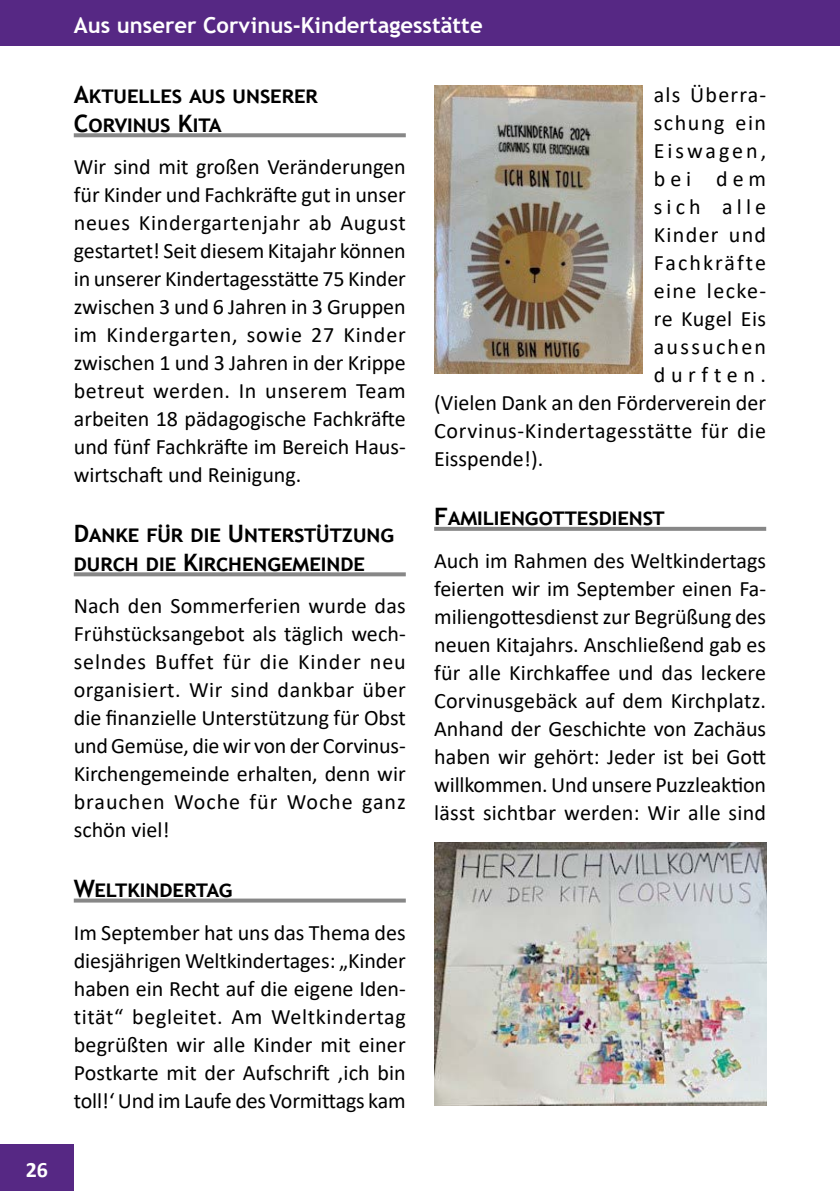
<style>
.page{position:relative;width:840px;height:1191px;background:#fff}
.page>*{position:absolute;margin:0;border:0;box-sizing:border-box;transform-origin:0 0}
.t1{font:700 24px/28.8px "Trebuchet MS";color:#000}
.t2{font:700 24px "Trebuchet MS";letter-spacing:.025em;color:#000}
.t3{font:22px/28px "Calibri";letter-spacing:.005em;color:#000;text-align:justify}
.t4{font:700 22px "Trebuchet MS";color:#fff}
.t5{font:22px "Calibri";letter-spacing:.03em;color:#000}
.t6{font:22px "Calibri";letter-spacing:.06em;color:#000}
.t7{font:22px "Calibri";letter-spacing:.055em;color:#000}
.t8{font:22px "Calibri";letter-spacing:.095em;color:#000}
.t9{font:22px "Calibri";letter-spacing:.025em;color:#000}
.t10{font:22px "Calibri";letter-spacing:.07em;color:#000}
.t11{font:22px "Calibri";letter-spacing:.135em;color:#000}
.t12{font:22px "Calibri";letter-spacing:.1em;color:#000}
.t13{font:22px "Calibri";letter-spacing:.185em;color:#000}
.t14{font:22px "Calibri";letter-spacing:.255em;color:#000}
.t15{font:700 22px "Calibri";color:#fff}
</style>
<div class="page">
<div style="left:0;top:0;width:839px;height:45px;background:#562884"></div>
<div style="left:0;top:1144px;width:74px;height:47px;background:#562884"></div>
<svg style="left:74px;top:133px;width:331px;height:4px"></svg>
<svg style="left:74px;top:572px;width:331px;height:4px"></svg>
<svg style="left:74px;top:898px;width:331px;height:4px"></svg>
<svg style="left:434px;top:527px;width:331px;height:4px"></svg>
<img style="left:434px;top:842px;width:331px;height:264px">
<img style="left:434px;top:85px;width:208px;height:288px">
<p class="t15" style="left:26px;top:1154px;width:24px">26</p>
<p class="t4" style="left:74px;top:12px;width:410px">Aus unserer Corvinus-Kindertagesstätte</p>
<p class="t1" style="left:74px;top:80px;width:243px">Aktuelles aus unserer<br>Corvinus Kita</p>
<p class="t3" style="left:74px;top:152px;width:333px">Wir sind mit großen Veränderungen für Kinder und Fachkräfte gut in unser neues Kindergartenjahr ab August gestartet! Seit diesem Kitajahr können in unserer Kindertagesstätte 75 Kinder zwischen 3 und 6 Jahren in 3 Gruppen im Kindergarten, sowie 27 Kinder zwischen 1 und 3 Jahren in der Krippe betreut werden. In unserem Team arbeiten 18 pädagogische Fachkräfte und fünf Fachkräfte im Bereich Haus&shy;wirtschaft und Reinigung.</p>
<p class="t1" style="left:74px;top:519px;width:322px">Danke für die Unterstützung durch die Kirchengemeinde</p>
<p class="t3" style="left:74px;top:591px;width:333px">Nach den Sommerferien wurde das Frühstücksangebot als täglich wech&shy;selndes Buffet für die Kinder neu organisiert. Wir sind dankbar über die finanzielle Unterstützung für Obst und Gemüse, die wir von der Corvinus-Kirchengemeinde erhalten, denn wir brauchen Woche für Woche ganz schön viel!</p>
<p class="t2" style="left:74px;top:873px;width:160px">Weltkindertag</p>
<p class="t3" style="left:74px;top:917px;width:333px">Im September hat uns das Thema des diesjährigen Weltkindertages: „Kinder haben ein Recht auf die eigene Iden&shy;tität“ begleitet. Am Weltkindertag begrüßten wir alle Kinder mit einer Postkarte mit der Aufschrift ‚ich bin toll!‘ Und im Laufe des Vormittags kam</p>
<p class="t7" style="left:653px;top:79px;width:114px">als Überra-</p>
<p class="t10" style="left:653px;top:107px;width:114px">schung ein</p>
<p class="t11" style="left:653px;top:135px;width:114px">Eiswagen,</p>
<p class="t3" style="left:653px;top:164px;width:114px">bei dem</p>
<p class="t13" style="left:653px;top:191px;width:114px">sich alle</p>
<p class="t6" style="left:653px;top:219px;width:114px">Kinder und</p>
<p class="t8" style="left:653px;top:247px;width:114px">Fachkräfte</p>
<p class="t6" style="left:653px;top:275px;width:114px">eine lecke-</p>
<p class="t9" style="left:653px;top:303px;width:114px">re Kugel Eis</p>
<p class="t12" style="left:653px;top:331px;width:114px">aussuchen</p>
<p class="t14" style="left:653px;top:359px;width:114px">durften.</p>
<p class="t3" style="left:434px;top:388px;width:333px">(Vielen Dank an den Förderverein der</p>
<p class="t5" style="left:434px;top:415px;width:333px">Corvinus-Kindertagesstätte für die</p>
<p class="t3" style="left:434px;top:444px;width:110px">Eisspende!).</p>
<p class="t1" style="left:434px;top:502px;width:229px">Familiengottesdienst</p>
<p class="t3" style="left:434px;top:546px;width:333px">Auch im Rahmen des Weltkindertags feierten wir im September einen Fa&shy;miliengottesdienst zur Begrüßung des neuen Kitajahrs. Anschließend gab es für alle Kirchkaffee und das leckere Corvinusgebäck auf dem Kirchplatz.<br>Anhand der Geschichte von Zachäus haben wir gehört: Jeder ist bei Gott willkommen. Und unsere Puzzleaktion lässt sichtbar werden: Wir alle sind</p>
</div>
